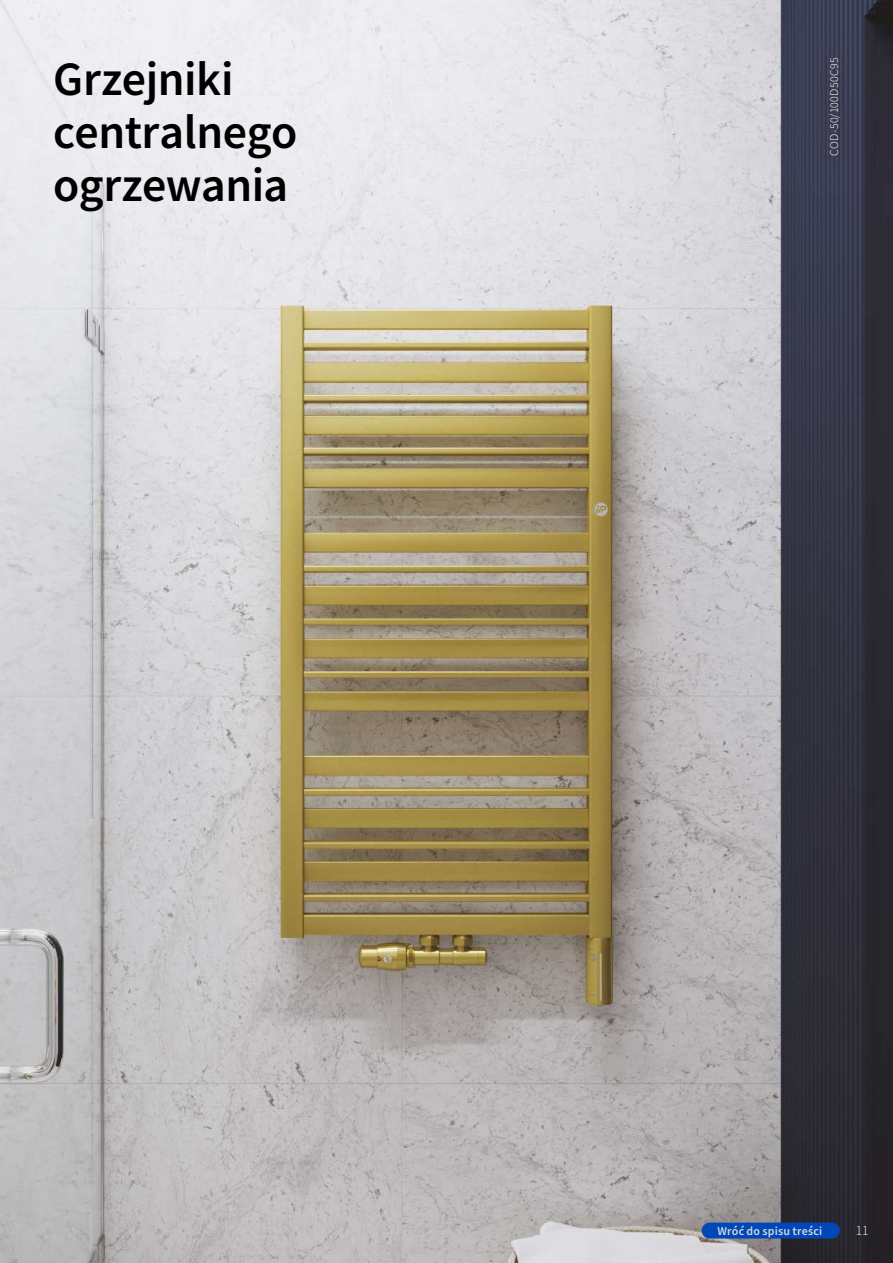
<style>
.page{position:relative;width:893px;height:1263px;background:#fff}
.page>*{position:absolute;margin:0;border:0;box-sizing:border-box;transform-origin:0 0}
.t1{font:48px/53.1px "Source Sans Variable";letter-spacing:-.01em;color:#000}
.t2{font:13.5px "Source Sans Variable";color:#fff}
.t3{font:12px "Source Sans Variable";letter-spacing:.015em;color:#dadada}
.t4{font:12px "Source Sans Variable";letter-spacing:.02em;color:#fff}
</style>
<div class="page">
<img style="left:0;top:0;width:893px;height:1263px">
<div style="left:818px;top:47px;width:32px;height:119px;background:#000;opacity:.5"></div>
<div style="left:702px;top:1222px;width:138px;height:16px;background:#0047ba;border-radius:8px"></div>
<p class="t1" style="left:53px;top:53px;width:246px">Grzejniki centralnego ogrzewania</p>
<p class="t4" style="left:827px;top:156px;width:100px;rotate:-90deg">COD-50/100D50C95</p>
<p class="t3" style="left:717px;top:1223px;width:106px">Wróć do spisu treści</p>
<p class="t2" style="left:856px;top:1222px;width:14px">11</p>
</div>
